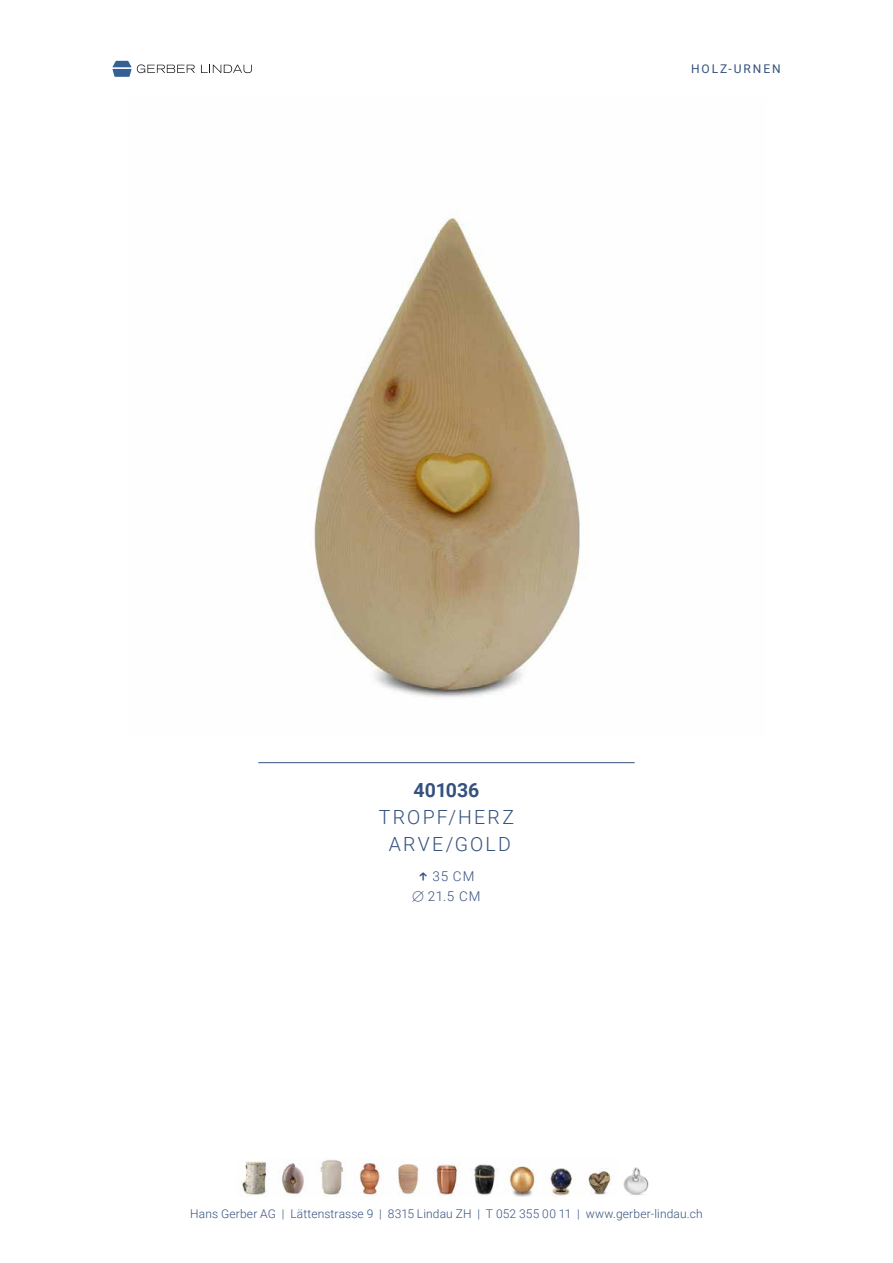
<style>
.page{position:relative;width:893px;height:1263px;background:#fff}
.page>*{position:absolute;margin:0;border:0;box-sizing:border-box;transform-origin:0 0}
.t1{font:300 19.5px/27px "Roboto";letter-spacing:.115em;color:#35517e;text-align:center}
.t2{font:700 19.5px "Roboto";letter-spacing:-.005em;color:#35517e}
.t3{font:300 13.5px/19.5px "Roboto";letter-spacing:.065em;color:#35517e}
.t4{font:300 12px "Roboto";letter-spacing:.01em;color:#35517e}
.t5{font:12px "Roboto";letter-spacing:.155em;color:#35517e}
</style>
<div class="page">
<svg style="left:112px;top:61px;width:83px;height:16px"></svg>
<svg style="left:201px;top:65px;width:51px;height:8px"></svg>
<hr style="left:258px;top:762px;width:377px;height:1px;background:#35517e">
<img style="left:310px;top:217px;width:276px;height:481px">
<img style="left:241px;top:1159px;width:408px;height:37px">
<p class="t5" style="left:691px;top:60px;width:91px">HOLZ-URNEN</p>
<h1 class="t2" style="left:414px;top:776px;width:67px">401036</h1>
<h1 class="t1" style="left:379px;top:803px;width:137px">TROPF/HERZ<br>ARVE/GOLD</h1>
<p class="t3" style="left:412px;top:866px;width:70px;text-indent:20px">35 CM ∅ 21.5 CM</p>
<p class="t4" style="left:190px;top:1205px;width:514px">Hans Gerber AG | Lättenstrasse 9 | 8315 Lindau ZH | T 052 355 00 11 | www.gerber-lindau.ch</p>
</div>
